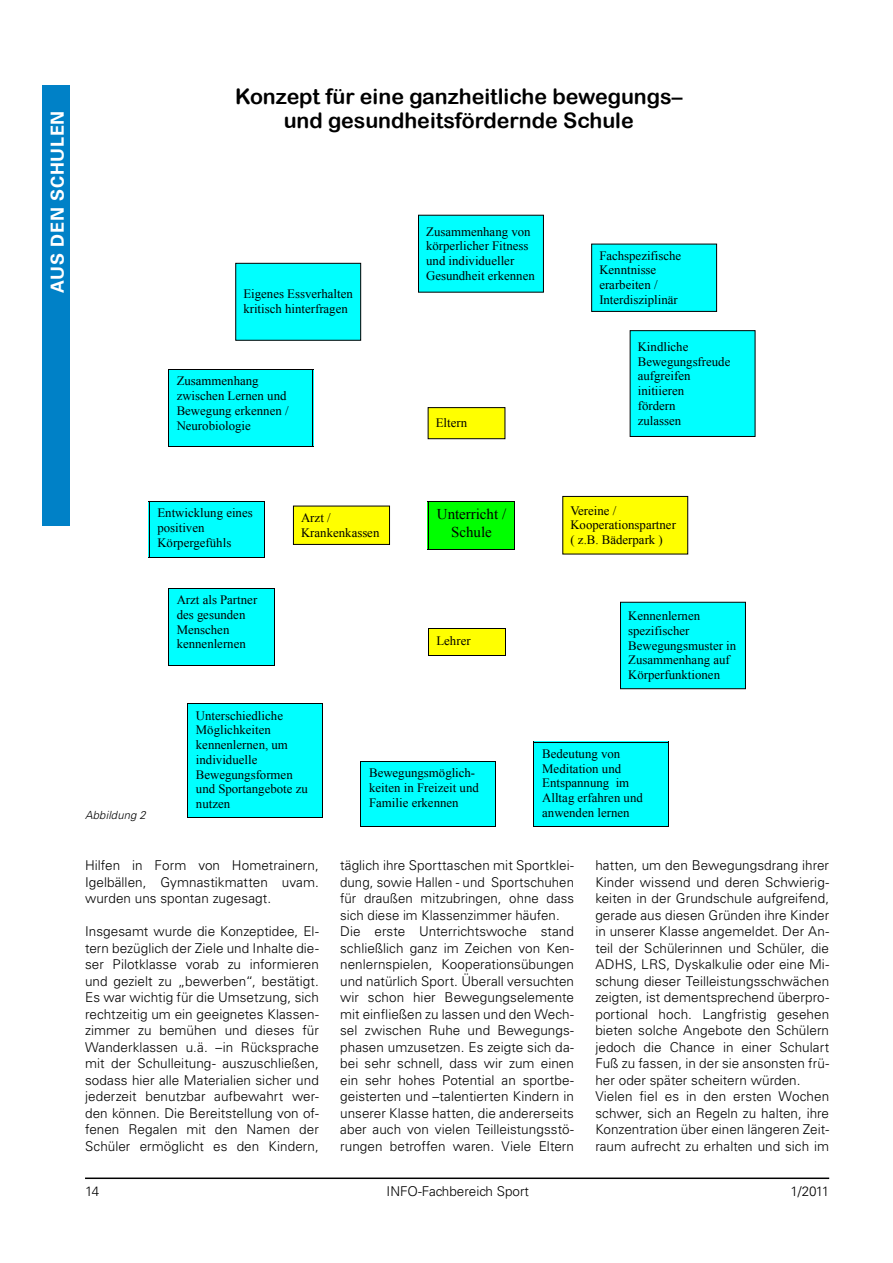
<style>
.page{position:relative;width:893px;height:1263px;background:#fff}
.page>*{position:absolute;margin:0;border:0;box-sizing:border-box;transform-origin:0 0}
.t1{font:21.3px/24.8px "Arial Rounded MT Bold";color:#000;text-align:center}
.t2{font:700 18px "Univers LT Std";letter-spacing:.04em;color:#fff}
.t3{font:15px/17.2px "Times New Roman";color:#000;text-align:center}
.t4{font:300 13.5px/16.5px "Univers LT Std";letter-spacing:.005em;color:#000;text-align:justify}
.t5{font:12.9px/14.7px "Times New Roman";color:#000}
.t6{font:italic 300 11.25px "Univers LT Std";letter-spacing:.015em;color:#000}
</style>
<div class="page">
<hr style="left:85px;top:1177px;width:744px;height:2px;background:#000">
<div style="left:42px;top:85px;width:28px;height:440px;background:#0081c7"></div>
<svg style="left:427px;top:407px;width:79px;height:32px;background:#eaea04"></svg>
<svg style="left:591px;top:243px;width:126px;height:69px;background:#02f4f4"></svg>
<div style="left:629px;top:330px;width:127px;height:107px;background:#0ff"></div>
<div style="left:235px;top:262px;width:126px;height:79px;background:#0ff"></div>
<svg style="left:418px;top:214px;width:126px;height:79px;background:#03f4f4"></svg>
<svg style="left:562px;top:496px;width:126px;height:59px;background:#f3f302"></svg>
<svg style="left:293px;top:505px;width:97px;height:40px;background:#eded03"></svg>
<div style="left:620px;top:601px;width:126px;height:88px;background:#0ff"></div>
<div style="left:428px;top:501px;width:87px;height:49px;background:#0f0"></div>
<hr style="left:428px;top:501px;width:1px;height:49px;background:#000">
<hr style="left:515px;top:501px;width:1px;height:49px;background:#000">
<hr style="left:428px;top:501px;width:87px;height:1px;background:#000">
<hr style="left:428px;top:550px;width:87px;height:1px;background:#000">
<div style="left:428px;top:629px;width:77px;height:27px;background:#ff0"></div>
<svg style="left:428px;top:630px;width:1px;height:26px"></svg>
<svg style="left:505px;top:629px;width:1px;height:27px"></svg>
<hr style="left:428px;top:629px;width:77px;height:1px;background:#000">
<hr style="left:428px;top:656px;width:77px;height:1px;background:#000">
<div style="left:534px;top:742px;width:135px;height:85px;background:#0ff"></div>
<hr style="left:534px;top:742px;width:1px;height:85px;background:#000">
<hr style="left:669px;top:742px;width:1px;height:85px;background:#000">
<hr style="left:534px;top:742px;width:135px;height:1px;background:#000">
<hr style="left:534px;top:827px;width:135px;height:1px;background:#000">
<div style="left:360px;top:761px;width:136px;height:66px;background:#0ff"></div>
<hr style="left:360px;top:761px;width:1px;height:66px;background:#000">
<hr style="left:495px;top:761px;width:1px;height:66px;background:#000">
<hr style="left:360px;top:761px;width:136px;height:1px;background:#000">
<hr style="left:360px;top:827px;width:136px;height:1px;background:#000">
<div style="left:187px;top:703px;width:136px;height:114px;background:#0ff"></div>
<hr style="left:187px;top:703px;width:1px;height:114px;background:#000">
<hr style="left:322px;top:703px;width:1px;height:114px;background:#000">
<hr style="left:187px;top:703px;width:136px;height:1px;background:#000">
<hr style="left:187px;top:817px;width:136px;height:1px;background:#000">
<div style="left:168px;top:588px;width:107px;height:78px;background:#0ff"></div>
<hr style="left:168px;top:588px;width:1px;height:78px;background:#000">
<hr style="left:274px;top:588px;width:1px;height:78px;background:#000">
<hr style="left:168px;top:588px;width:107px;height:1px;background:#000">
<hr style="left:168px;top:665px;width:107px;height:1px;background:#000">
<div style="left:149px;top:501px;width:116px;height:57px;background:#0ff"></div>
<hr style="left:149px;top:501px;width:1px;height:57px;background:#000">
<hr style="left:265px;top:501px;width:1px;height:57px;background:#000">
<hr style="left:149px;top:501px;width:116px;height:1px;background:#000">
<hr style="left:149px;top:557px;width:116px;height:1px;background:#000">
<div style="left:168px;top:369px;width:145px;height:78px;background:#0ff"></div>
<hr style="left:168px;top:369px;width:1px;height:78px;background:#000">
<hr style="left:313px;top:369px;width:1px;height:78px;background:#000">
<hr style="left:168px;top:369px;width:145px;height:1px;background:#000">
<hr style="left:168px;top:447px;width:145px;height:1px;background:#000">
<h2 class="t2" style="left:47px;top:293px;width:184px;rotate:-90deg">AUS DEN SCHULEN</h2>
<h1 class="t1" style="left:235px;top:86px;width:449px">Konzept für eine ganzheitliche bewegungs– und gesundheitsfördernde Schule</h1>
<p class="t5" style="left:243px;top:288px;width:111px">Eigenes Essverhalten kritisch hinterfragen</p>
<p class="t5" style="left:177px;top:375px;width:113px">Zusammenhang zwischen Lernen und<br>Bewegung erkennen /<br>Neurobiologie</p>
<p class="t5" style="left:426px;top:225px;width:110px">Zusammenhang von körperlicher Fitness und individueller<br>Gesundheit erkennen</p>
<p class="t5" style="left:436px;top:417px;width:33px">Eltern</p>
<p class="t5" style="left:599px;top:249px;width:83px">Fachspezifische<br>Kenntnisse erarbeiten /<br>Interdisziplinär</p>
<p class="t5" style="left:638px;top:340px;width:94px">Kindliche<br>Bewegungsfreude aufgreifen initiieren<br>fördern<br>zulassen</p>
<p class="t5" style="left:157px;top:507px;width:97px">Entwicklung eines positiven<br>Körpergefühls</p>
<p class="t5" style="left:177px;top:594px;width:82px">Arzt als Partner des gesunden<br>Menschen kennenlernen</p>
<p class="t5" style="left:301px;top:511px;width:80px">Arzt /<br>Krankenkassen</p>
<p class="t3" style="left:437px;top:507px;width:71px">Unterricht /<br>Schule</p>
<p class="t5" style="left:436px;top:634px;width:36px">Lehrer</p>
<p class="t6" style="left:85px;top:808px;width:62px">Abbildung 2</p>
<p class="t5" style="left:196px;top:709px;width:113px">Unterschiedliche<br>Möglichkeiten kennenlernen, um individuelle<br>Bewegungsformen und Sportangebote zu nutzen</p>
<p class="t5" style="left:369px;top:767px;width:111px">Bewegungsmöglich&shy;keiten in Freizeit und<br>Familie erkennen</p>
<p class="t5" style="left:570px;top:504px;width:107px">Vereine /<br>Kooperationspartner ( z.B. Bäderpark )</p>
<p class="t5" style="left:628px;top:610px;width:110px">Kennenlernen spezifischer<br>Bewegungsmuster in<br>Zusammenhang auf<br>Körperfunktionen</p>
<p class="t5" style="left:542px;top:747px;width:102px">Bedeutung von<br>Meditation und<br>Entspannung im<br>Alltag erfahren und anwenden lernen</p>
<p class="t4" style="left:85px;top:857px;width:235px">Hilfen in Form von Hometrainern, Igelbällen, Gymnastikmatten uvam. wurden uns spontan zugesagt.</p>
<p class="t4" style="left:85px;top:923px;width:235px">Insgesamt wurde die Konzeptidee, El&shy;tern bezüglich der Ziele und Inhalte die&shy;ser Pilotklasse vorab zu informieren und gezielt zu „bewerben“, bestätigt.<br>Es war wichtig für die Umsetzung, sich rechtzeitig um ein geeignetes Klassen&shy;zimmer zu bemühen und dieses für Wanderklassen u.ä. –in Rücksprache mit der Schulleitung- auszuschließen, sodass hier alle Materialien sicher und jederzeit benutzbar aufbewahrt wer&shy;den können. Die Bereitstellung von of&shy;fenen Regalen mit den Namen der Schüler ermöglicht es den Kindern,</p>
<p class="t4" style="left:340px;top:857px;width:235px;text-align:left">täglich ihre Sporttaschen mit Sportklei&shy;dung, sowie Hallen - und Sportschuhen für draußen mitzubringen, ohne dass sich diese im Klassenzimmer häufen.<br>Die erste Unterrichtswoche stand schließlich ganz im Zeichen von Ken&shy;nenlernspielen, Kooperationsübungen und natürlich Sport. Überall versuchten wir schon hier Bewegungselemente mit einfließen zu lassen und den Wech&shy;sel zwischen Ruhe und Bewegungs&shy;phasen umzusetzen. Es zeigte sich da&shy;bei sehr schnell, dass wir zum einen ein sehr hohes Potential an sportbe&shy;geisterten und –talentierten Kindern in unserer Klasse hatten, die andererseits aber auch von vielen Teilleistungsstö&shy;rungen betroffen waren. Viele Eltern</p>
<p class="t4" style="left:595px;top:857px;width:235px;text-align:left">hatten, um den Bewegungsdrang ihrer Kinder wissend und deren Schwierig&shy;keiten in der Grundschule aufgreifend, gerade aus diesen Gründen ihre Kinder in unserer Klasse angemeldet. Der An&shy;teil der Schülerinnen und Schüler, die ADHS, LRS, Dyskalkulie oder eine Mi&shy;schung dieser Teilleistungsschwächen zeigten, ist dementsprechend überpro&shy;portional hoch. Langfristig gesehen bieten solche Angebote den Schülern jedoch die Chance in einer Schulart Fuß zu fassen, in der sie ansonsten frü&shy;her oder später scheitern würden.<br>Vielen fiel es in den ersten Wochen schwer, sich an Regeln zu halten, ihre Konzentration über einen längeren Zeit&shy;raum aufrecht zu erhalten und sich im</p>
<p class="t4" style="left:85px;top:1183px;width:16px">14</p>
<p class="t4" style="left:387px;top:1183px;width:144px">INFO-Fachbereich Sport</p>
<p class="t4" style="left:790px;top:1183px;width:40px">1/2011</p>
</div>
